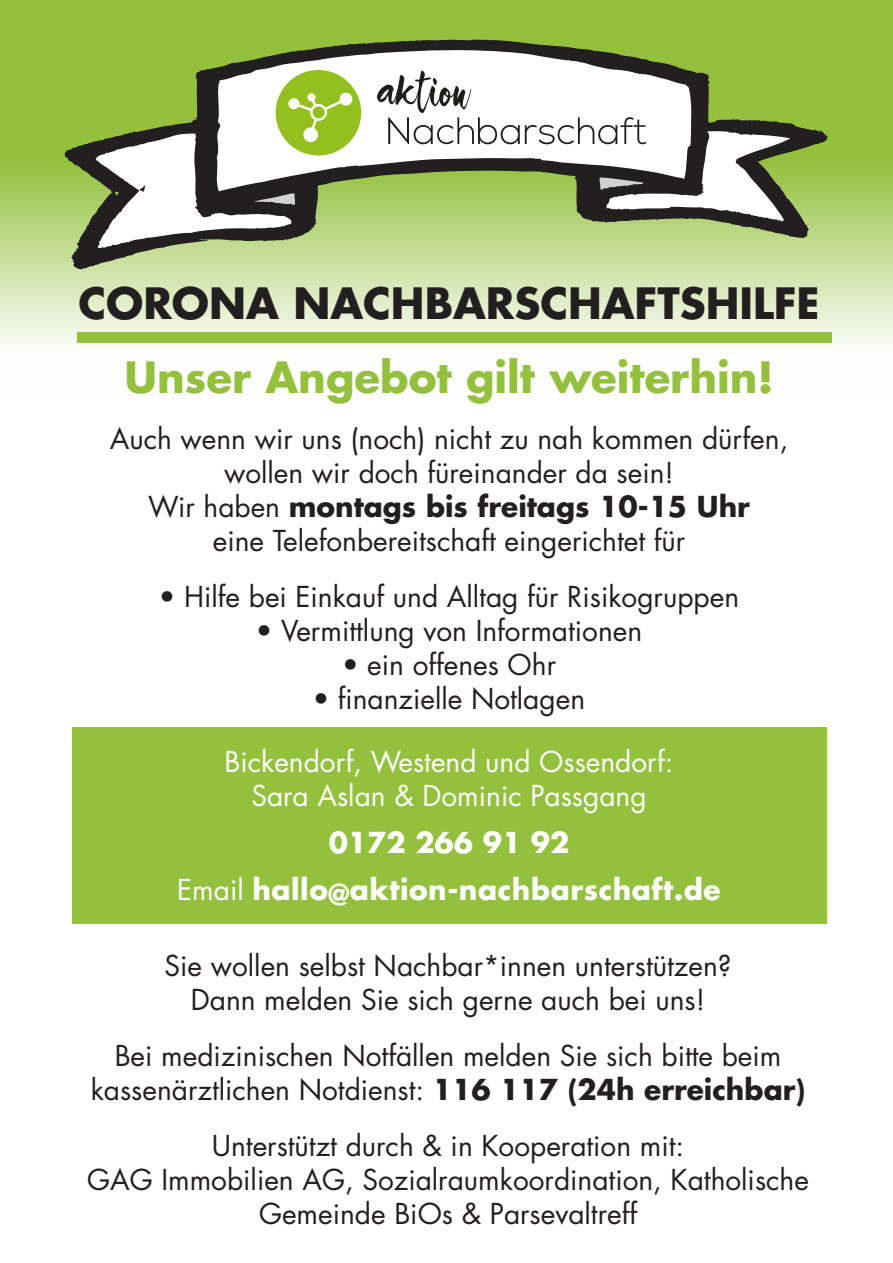
<style>
.page{position:relative;width:893px;height:1263px;background:#fff}
.page>*{position:absolute;margin:0;border:0;box-sizing:border-box;transform-origin:0 0}
.t1{font:700 42px "Futura LT";color:#93c13d}
.t2{font:700 42px "Futura LT";color:#231f20}
.t3{font:28.05px/34px "Futura LT";color:#231f20;text-align:center}
.t4{font:28.05px/34px "Futura LT";color:#fff;text-align:center}
.t5{font:700 28.05px "Futura LT";letter-spacing:.02em;color:#fff}
.t6{font:700 28.05px "Futura LT";color:#fff}
.s1{font-weight:700}
.s2{font-weight:400}
</style>
<div class="page">
<svg style="left:0;top:0;width:893px;height:347px;background:#bcd887"></svg>
<div style="left:72px;top:728px;width:754px;height:196px;background:#93c13d"></div>
<div style="left:77px;top:333px;width:755px;height:10px;background:#93c13d"></div>
<svg style="left:63px;top:39px;width:765px;height:230px;background:#a6c075"></svg>
<svg style="left:377px;top:70px;width:423px;height:158px"></svg>
<div style="left:276px;top:70px;width:85px;height:85px;background:#93c01f;border-radius:50%"></div>
<svg style="left:78px;top:93px;width:274px;height:169px"></svg>
<p class="t2" style="left:78px;top:275px;width:743px">CORONA NACHBARSCHAFTSHILFE</p>
<p class="t1" style="left:124px;top:349px;width:651px">Unser Angebot gilt weiterhin!</p>
<p class="t3" style="left:110px;top:422px;width:680px">Auch wenn wir uns (noch) nicht zu nah kommen dürfen, wollen wir doch füreinander da sein!<br>Wir haben <span class="s1">montags bis freitags 10-15 Uhr<br></span>eine Telefonbereitschaft eingerichtet für</p>
<p class="t3" style="left:159px;top:580px;width:582px">• Hilfe bei Einkauf und Alltag für Risikogruppen</p>
<p class="t3" style="left:256px;top:614px;width:388px">• Vermittlung von Informationen</p>
<p class="t3" style="left:342px;top:648px;width:216px">• ein offenes Ohr</p>
<p class="t3" style="left:313px;top:682px;width:274px">• finanzielle Notlagen</p>
<p class="t4" style="left:224px;top:745px;width:451px">Bickendorf, Westend und Ossendorf:<br>Sara Aslan &amp; Dominic Passgang</p>
<p class="t6" style="left:329px;top:824px;width:242px">0172 266 91 92</p>
<p class="t5" style="left:177px;top:871px;width:545px"><span class="s2">Email</span> hallo@aktion-nachbarschaft.de</p>
<p class="t3" style="left:165px;top:949px;width:568px">Sie wollen selbst Nachbar*innen unterstützen?<br>Dann melden Sie sich gerne auch bei uns!</p>
<p class="t3" style="left:91px;top:1039px;width:716px">Bei medizinischen Notfällen melden Sie sich bitte beim kassenärztlichen Notdienst: <span class="s1">116 117 (24h erreichbar)</span></p>
<p class="t3" style="left:87px;top:1129px;width:723px">Unterstützt durch &amp; in Kooperation mit:<br>GAG Immobilien AG, Sozialraumkoordination, Katholische<br>Gemeinde BiOs &amp; Parsevaltreff</p>
</div>
